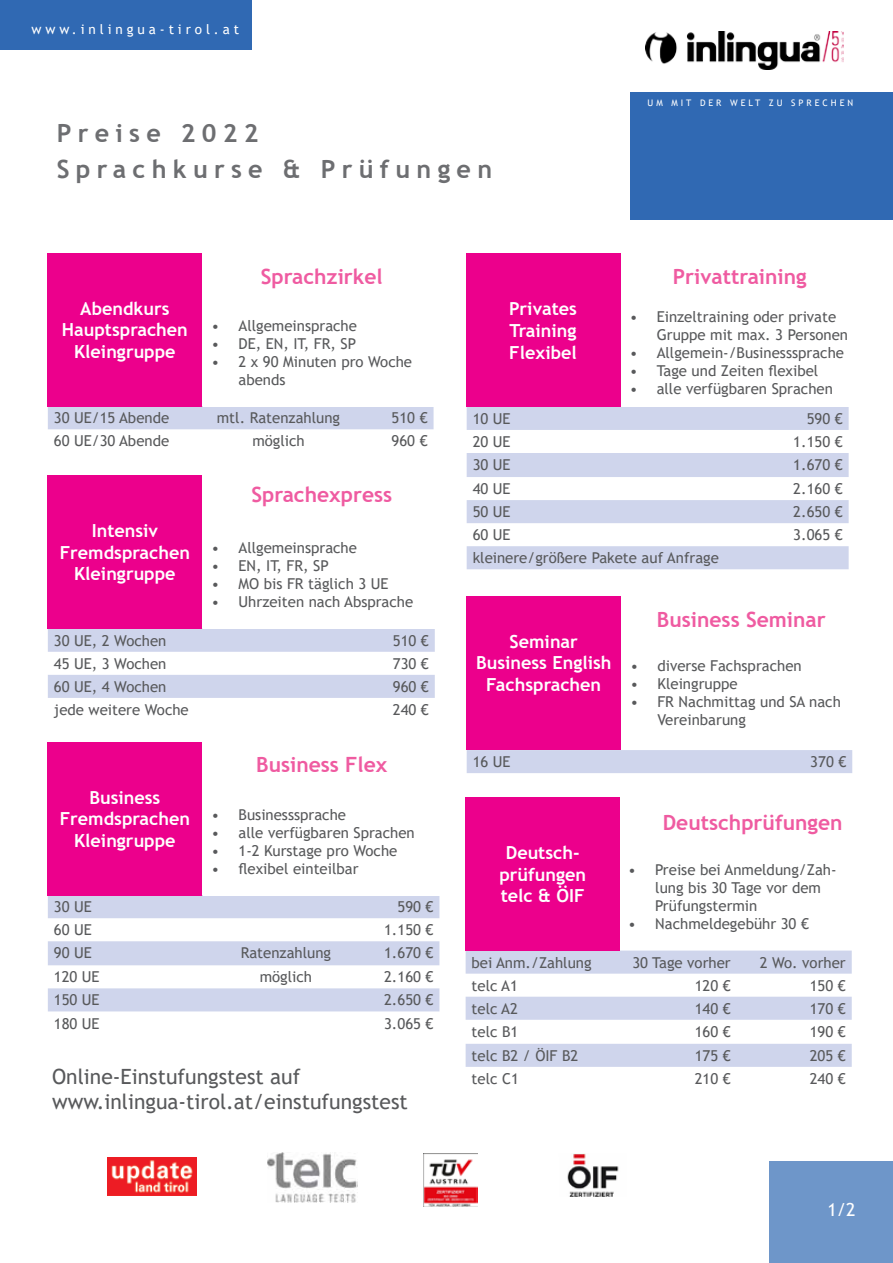
<style>
.page{position:relative;width:893px;height:1263px;background:#fff}
.page>*{position:absolute;margin:0;border:0;box-sizing:border-box;transform-origin:0 0}
.t1{font:700 25.2px/36px "Trebuchet MS";letter-spacing:.25em;color:#6d6e71}
.t2{font:700 21px "Trebuchet MS";color:#ef5ba1}
.t3{font:21px/25.2px "Trebuchet MS";color:#58595b}
.t4{font:700 18px/21.6px "Trebuchet MS";color:#fff;text-align:center}
.t5{font:18px "Trebuchet MS";color:#fff}
.t6{font:15px/18px "Trebuchet MS";color:#58595b}
.t7{font:13.5px "Trebuchet MS";letter-spacing:.29em;color:#fff}
.t8{font:9px "Trebuchet MS";letter-spacing:.33em;color:#fff}
</style>
<div class="page">
<div style="left:0;top:0;width:252px;height:49px;background:#3069b3"></div>
<div style="left:631px;top:92px;width:262px;height:127px;background:#3069b3"></div>
<div style="left:769px;top:1161px;width:124px;height:102px;background:#6e96c9"></div>
<img style="left:645px;top:31px;width:199px;height:38px">
<div style="left:48px;top:406px;width:386px;height:23px;background:#cfd5ec"></div>
<svg style="left:48px;top:629px;width:387px;height:69px"></svg>
<svg style="left:48px;top:895px;width:391px;height:116px;fill:#cfd5ec"></svg>
<div style="left:467px;top:750px;width:385px;height:23px;background:#cfd5ec"></div>
<div style="left:48px;top:253px;width:154px;height:153px;background:#ec008c"></div>
<div style="left:48px;top:475px;width:154px;height:154px;background:#ec008c"></div>
<div style="left:48px;top:742px;width:154px;height:153px;background:#ec008c"></div>
<div style="left:467px;top:597px;width:154px;height:153px;background:#ec008c"></div>
<svg style="left:467px;top:407px;width:382px;height:162px;fill:#cfd5ec"></svg>
<div style="left:466px;top:254px;width:154px;height:153px;background:#ec008c"></div>
<svg style="left:466px;top:950px;width:386px;height:117px;fill:#cfd5ec"></svg>
<div style="left:466px;top:797px;width:154px;height:153px;background:#ec008c"></div>
<img style="left:268px;top:1152px;width:89px;height:51px">
<img style="left:107px;top:1158px;width:90px;height:37px">
<img style="left:424px;top:1153px;width:53px;height:53px">
<img style="left:567px;top:1153px;width:52px;height:43px">
<p class="t7" style="left:32px;top:20px;width:209px">www.inlingua-tirol.at</p>
<h1 class="t1" style="left:57px;top:115px;width:437px">Preise 2022<br>Sprachkurse &amp; Prüfungen</h1>
<p class="t4" style="left:62px;top:297px;width:127px">Abendkurs<br>Hauptsprachen<br>Kleingruppe</p>
<h2 class="t2" style="left:261px;top:263px;width:123px">Sprachzirkel</h2>
<p class="t6" style="left:212px;top:317px;width:147px">• Allgemeinsprache</p>
<p class="t6" style="left:212px;top:335px;width:146px">• DE, EN, IT, FR, SP</p>
<p class="t6" style="left:239px;top:353px;width:175px;text-indent:-27px">• 2 x 90 Minuten pro Woche abends</p>
<p class="t4" style="left:509px;top:298px;width:69px;text-align:justify">Privates Training Flexibel</p>
<p class="t8" style="left:648px;top:98px;width:207px">UM MIT DER WELT ZU SPRECHEN</p>
<h2 class="t2" style="left:673px;top:263px;width:135px">Privattraining</h2>
<p class="t6" style="left:657px;top:308px;width:193px;text-indent:-27px">• Einzeltraining oder private<br>Gruppe mit max. 3 Personen</p>
<p class="t6" style="left:630px;top:344px;width:216px">• Allgemein-/Businesssprache</p>
<p class="t6" style="left:630px;top:362px;width:190px">• Tage und Zeiten flexibel</p>
<p class="t6" style="left:630px;top:380px;width:205px">• alle verfügbaren Sprachen</p>
<p class="t6" style="left:54px;top:409px;width:117px">30 UE/15 Abende</p>
<p class="t6" style="left:217px;top:409px;width:125px">mtl. Ratenzahlung</p>
<p class="t6" style="left:392px;top:409px;width:37px">510 €</p>
<p class="t6" style="left:54px;top:432px;width:117px">60 UE/30 Abende</p>
<p class="t6" style="left:252px;top:432px;width:54px">möglich</p>
<p class="t6" style="left:392px;top:432px;width:37px">960 €</p>
<p class="t4" style="left:60px;top:520px;width:132px">Intensiv<br>Fremdsprachen<br>Kleingruppe</p>
<h2 class="t2" style="left:251px;top:482px;width:142px">Sprachexpress</h2>
<p class="t6" style="left:212px;top:539px;width:147px">• Allgemeinsprache</p>
<p class="t6" style="left:212px;top:557px;width:119px">• EN, IT, FR, SP</p>
<p class="t6" style="left:212px;top:575px;width:178px">• MO bis FR täglich 3 UE</p>
<p class="t6" style="left:212px;top:593px;width:203px">• Uhrzeiten nach Absprache</p>
<p class="t6" style="left:54px;top:631px;width:114px">30 UE, 2 Wochen</p>
<p class="t6" style="left:393px;top:631px;width:37px">510 €</p>
<p class="t6" style="left:54px;top:654px;width:114px">45 UE, 3 Wochen</p>
<p class="t6" style="left:393px;top:654px;width:37px">730 €</p>
<p class="t6" style="left:54px;top:677px;width:114px">60 UE, 4 Wochen</p>
<p class="t6" style="left:393px;top:677px;width:37px">960 €</p>
<p class="t6" style="left:54px;top:700px;width:136px">jede weitere Woche</p>
<p class="t6" style="left:393px;top:700px;width:37px">240 €</p>
<p class="t4" style="left:60px;top:786px;width:132px">Business<br>Fremdsprachen<br>Kleingruppe</p>
<h2 class="t2" style="left:256px;top:752px;width:133px">Business Flex</h2>
<p class="t6" style="left:212px;top:805px;width:136px">• Businesssprache</p>
<p class="t6" style="left:212px;top:823px;width:205px">• alle verfügbaren Sprachen</p>
<p class="t6" style="left:212px;top:841px;width:187px">• 1-2 Kurstage pro Woche</p>
<p class="t6" style="left:212px;top:859px;width:148px">• flexibel einteilbar</p>
<p class="t6" style="left:54px;top:898px;width:39px">30 UE</p>
<p class="t6" style="left:397px;top:898px;width:37px">590 €</p>
<p class="t6" style="left:54px;top:921px;width:39px">60 UE</p>
<p class="t6" style="left:384px;top:921px;width:51px">1.150 €</p>
<p class="t6" style="left:54px;top:944px;width:39px">90 UE</p>
<p class="t6" style="left:241px;top:944px;width:92px">Ratenzahlung</p>
<p class="t6" style="left:384px;top:944px;width:51px">1.670 €</p>
<p class="t6" style="left:54px;top:968px;width:47px">120 UE</p>
<p class="t6" style="left:260px;top:968px;width:54px">möglich</p>
<p class="t6" style="left:384px;top:968px;width:51px">2.160 €</p>
<p class="t6" style="left:54px;top:991px;width:47px">150 UE</p>
<p class="t6" style="left:384px;top:991px;width:51px">2.650 €</p>
<p class="t6" style="left:54px;top:1014px;width:47px">180 UE</p>
<p class="t6" style="left:384px;top:1014px;width:51px">3.065 €</p>
<h2 class="t3" style="left:52px;top:1063px;width:357px">Online-Einstufungstest auf www.inlingua-tirol.at/einstufungstest</h2>
<p class="t6" style="left:473px;top:409px;width:39px">10 UE</p>
<p class="t6" style="left:807px;top:409px;width:37px">590 €</p>
<p class="t6" style="left:473px;top:433px;width:39px">20 UE</p>
<p class="t6" style="left:793px;top:433px;width:51px">1.150 €</p>
<p class="t6" style="left:473px;top:456px;width:39px">30 UE</p>
<p class="t6" style="left:793px;top:456px;width:51px">1.670 €</p>
<p class="t6" style="left:473px;top:480px;width:39px">40 UE</p>
<p class="t6" style="left:793px;top:480px;width:51px">2.160 €</p>
<p class="t6" style="left:473px;top:503px;width:39px">50 UE</p>
<p class="t6" style="left:793px;top:503px;width:51px">2.650 €</p>
<p class="t6" style="left:473px;top:526px;width:39px">60 UE</p>
<p class="t6" style="left:793px;top:526px;width:51px">3.065 €</p>
<p class="t6" style="left:473px;top:549px;width:248px">kleinere/größere Pakete auf Anfrage</p>
<p class="t4" style="left:476px;top:630px;width:137px">Seminar<br>Business English<br>Fachsprachen</p>
<h2 class="t2" style="left:657px;top:607px;width:170px">Business Seminar</h2>
<p class="t6" style="left:630px;top:657px;width:173px">• diverse Fachsprachen</p>
<p class="t6" style="left:630px;top:675px;width:109px">• Kleingruppe</p>
<p class="t6" style="left:657px;top:693px;width:185px;text-indent:-27px">• FR Nachmittag und SA nach<br>Vereinbarung</p>
<p class="t6" style="left:473px;top:753px;width:39px">16 UE</p>
<p class="t6" style="left:810px;top:753px;width:37px">370 €</p>
<p class="t4" style="left:499px;top:842px;width:88px">Deutsch&shy;prüfungen telc &amp; ÖIF</p>
<h2 class="t2" style="left:663px;top:809px;width:181px">Deutschprüfungen</h2>
<p class="t6" style="left:655px;top:861px;width:183px;text-indent:-27px">• Preise bei Anmeldung/Zah&shy;lung bis 30 Tage vor dem<br>Prüfungstermin</p>
<p class="t6" style="left:628px;top:915px;width:182px">• Nachmeldegebühr 30 €</p>
<p class="t6" style="left:472px;top:953px;width:122px">bei Anm./Zahlung</p>
<p class="t6" style="left:632px;top:953px;width:100px">30 Tage vorher</p>
<p class="t6" style="left:760px;top:953px;width:87px">2 Wo. vorher</p>
<p class="t6" style="left:472px;top:976px;width:48px">telc A1</p>
<p class="t6" style="left:695px;top:976px;width:37px">120 €</p>
<p class="t6" style="left:810px;top:976px;width:37px">150 €</p>
<p class="t6" style="left:472px;top:999px;width:48px">telc A2</p>
<p class="t6" style="left:695px;top:999px;width:37px">140 €</p>
<p class="t6" style="left:810px;top:999px;width:37px">170 €</p>
<p class="t6" style="left:472px;top:1022px;width:48px">telc B1</p>
<p class="t6" style="left:695px;top:1022px;width:37px">160 €</p>
<p class="t6" style="left:810px;top:1022px;width:37px">190 €</p>
<p class="t6" style="left:472px;top:1046px;width:108px">telc B2 / ÖIF B2</p>
<p class="t6" style="left:695px;top:1046px;width:37px">175 €</p>
<p class="t6" style="left:810px;top:1046px;width:37px">205 €</p>
<p class="t6" style="left:472px;top:1069px;width:49px">telc C1</p>
<p class="t6" style="left:695px;top:1069px;width:37px">210 €</p>
<p class="t6" style="left:810px;top:1069px;width:37px">240 €</p>
<p class="t5" style="left:827px;top:1198px;width:30px">1/2</p>
</div>
